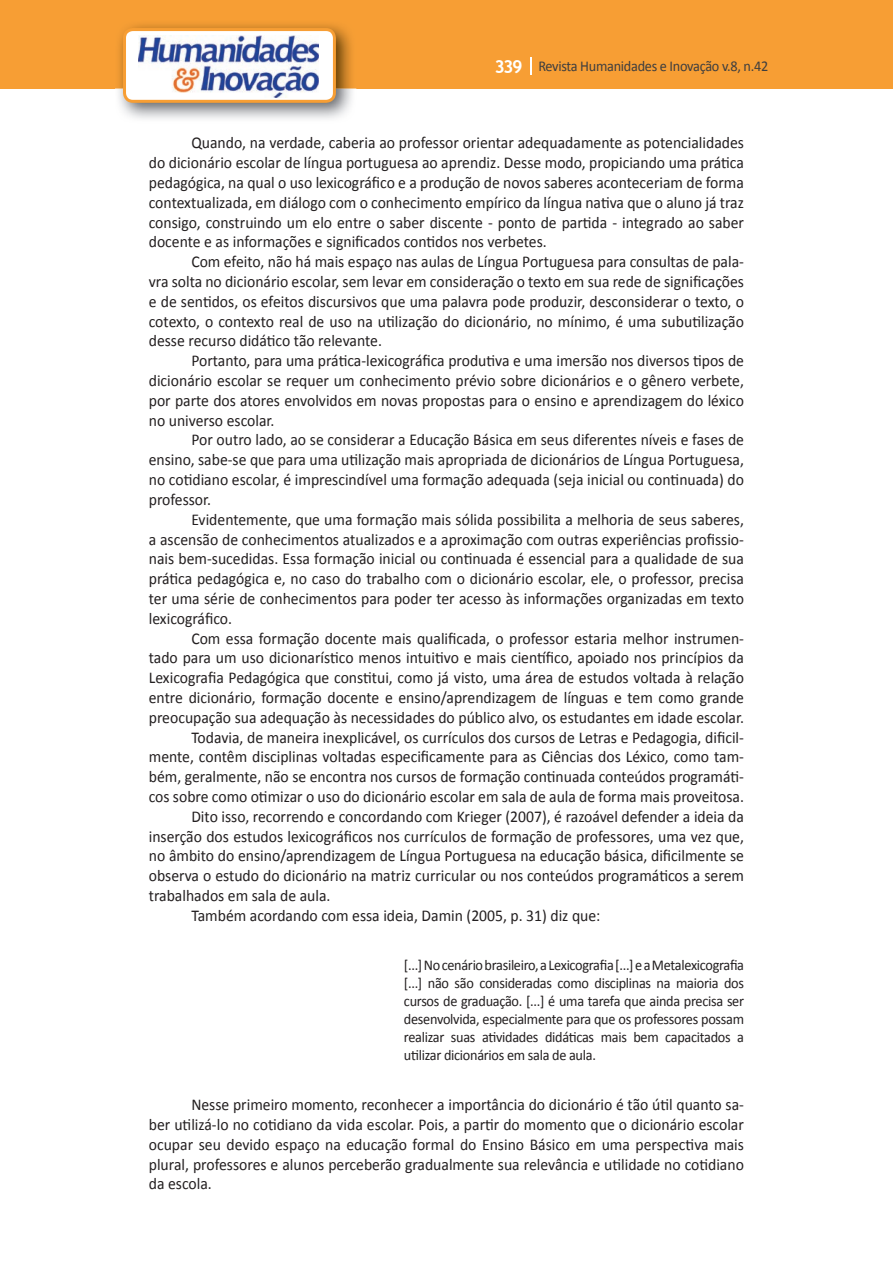
<style>
.page{position:relative;width:893px;height:1263px;background:#fff}
.page>*{position:absolute;margin:0;border:0;box-sizing:border-box;transform-origin:0 0}
.t1{font:16.5px/19.8px "Calibri";color:#231f20;text-align:justify;scale:.95 1}
.t2{font:15px/18px "Calibri";letter-spacing:-.02em;color:#231f20;text-align:justify;scale:.95 1}
.t3{font:15px "Calibri";letter-spacing:-.02em;color:#3e3e3f;scale:.95 1}
.s1{font-family:"Trebuchet MS";font-weight:700;font-size:18px;color:#fff}
</style>
<div class="page">
<div style="left:0;top:0;width:893px;height:88px;background:#f79e34"></div>
<svg style="left:530px;top:57px;width:2px;height:18px"></svg>
<img style="left:115px;top:24px;width:241px;height:95px">
<svg style="left:123px;top:28px;width:213px;height:75px"></svg>
<p class="t3" style="left:495px;top:57px;width:290px"><span class="s1">339</span> Revista Humanidades e Inovação v.8, n.42</p>
<p class="t1" style="left:149px;top:133px;width:628px;text-indent:43px">Quando, na verdade, caberia ao professor orientar adequadamente as potencialidades do dicionário escolar de língua portuguesa ao aprendiz. Desse modo, propiciando uma prática pedagógica, na qual o uso lexicográfico e a produção de novos saberes aconteceriam de forma contextualizada, em diálogo com o conhecimento empírico da língua nativa que o aluno já traz consigo, construindo um elo entre o saber discente - ponto de partida - integrado ao saber docente e as informações e significados contidos nos verbetes.</p>
<p class="t1" style="left:149px;top:252px;width:628px;text-indent:43px">Com efeito, não há mais espaço nas aulas de Língua Portuguesa para consultas de pala&shy;vra solta no dicionário escolar, sem levar em consideração o texto em sua rede de significações e de sentidos, os efeitos discursivos que uma palavra pode produzir, desconsiderar o texto, o cotexto, o contexto real de uso na utilização do dicionário, no mínimo, é uma subutilização desse recurso didático tão relevante.</p>
<p class="t1" style="left:149px;top:351px;width:628px;text-indent:43px">Portanto, para uma prática-lexicográfica produtiva e uma imersão nos diversos tipos de dicionário escolar se requer um conhecimento prévio sobre dicionários e o gênero verbete, por parte dos atores envolvidos em novas propostas para o ensino e aprendizagem do léxico no universo escolar.</p>
<p class="t1" style="left:149px;top:430px;width:628px;text-indent:43px">Por outro lado, ao se considerar a Educação Básica em seus diferentes níveis e fases de ensino, sabe-se que para uma utilização mais apropriada de dicionários de Língua Portuguesa, no cotidiano escolar, é imprescindível uma formação adequada (seja inicial ou continuada) do professor.</p>
<p class="t1" style="left:149px;top:509px;width:628px;text-indent:43px">Evidentemente, que uma formação mais sólida possibilita a melhoria de seus saberes, a ascensão de conhecimentos atualizados e a aproximação com outras experiências profissio&shy;nais bem-sucedidas. Essa formação inicial ou continuada é essencial para a qualidade de sua prática pedagógica e, no caso do trabalho com o dicionário escolar, ele, o professor, precisa ter uma série de conhecimentos para poder ter acesso às informações organizadas em texto lexicográfico.</p>
<p class="t1" style="left:191px;top:628px;width:583px">Com essa formação docente mais qualificada, o professor estaria melhor instrumen-</p>
<p class="t1" style="left:149px;top:648px;width:628px">tado para um uso dicionarístico menos intuitivo e mais científico, apoiado nos princípios da</p>
<p class="t1" style="left:149px;top:668px;width:628px">Lexicografia Pedagógica que constitui, como já visto, uma área de estudos voltada à relação</p>
<p class="t1" style="left:149px;top:688px;width:628px">entre dicionário, formação docente e ensino/aprendizagem de línguas e tem como grande</p>
<p class="t1" style="left:149px;top:707px;width:628px">preocupação sua adequação às necessidades do público alvo, os estudantes em idade escolar.</p>
<p class="t1" style="left:191px;top:727px;width:583px">Todavia, de maneira inexplicável, os currículos dos cursos de Letras e Pedagogia, dificil-</p>
<p class="t1" style="left:149px;top:747px;width:628px">mente, contêm disciplinas voltadas especificamente para as Ciências dos Léxico, como tam-</p>
<p class="t1" style="left:149px;top:767px;width:628px">bém, geralmente, não se encontra nos cursos de formação continuada conteúdos programáti-</p>
<p class="t1" style="left:149px;top:787px;width:628px">cos sobre como otimizar o uso do dicionário escolar em sala de aula de forma mais proveitosa.</p>
<p class="t1" style="left:191px;top:806px;width:583px">Dito isso, recorrendo e concordando com Krieger (2007), é razoável defender a ideia da</p>
<p class="t1" style="left:149px;top:826px;width:628px">inserção dos estudos lexicográficos nos currículos de formação de professores, uma vez que,</p>
<p class="t1" style="left:149px;top:846px;width:628px">no âmbito do ensino/aprendizagem de Língua Portuguesa na educação básica, dificilmente se</p>
<p class="t1" style="left:149px;top:866px;width:628px">observa o estudo do dicionário na matriz curricular ou nos conteúdos programáticos a serem</p>
<p class="t1" style="left:149px;top:886px;width:193px">trabalhados em sala de aula.</p>
<p class="t1" style="left:191px;top:905px;width:432px">Também acordando com essa ideia, Damin (2005, p. 31) diz que:</p>
<p class="t2" style="left:404px;top:955px;width:359px">[...] No cenário brasileiro, a Lexicografia [...] e a Metalexicografia [...] não são consideradas como disciplinas na maioria dos cursos de graduação. [...] é uma tarefa que ainda precisa ser desenvolvida, especialmente para que os professores possam realizar suas atividades didáticas mais bem capacitados a utilizar dicionários em sala de aula.</p>
<p class="t1" style="left:149px;top:1095px;width:628px;text-indent:43px">Nesse primeiro momento, reconhecer a importância do dicionário é tão útil quanto sa&shy;ber utilizá-lo no cotidiano da vida escolar. Pois, a partir do momento que o dicionário escolar ocupar seu devido espaço na educação formal do Ensino Básico em uma perspectiva mais plural, professores e alunos perceberão gradualmente sua relevância e utilidade no cotidiano da escola.</p>
</div>
